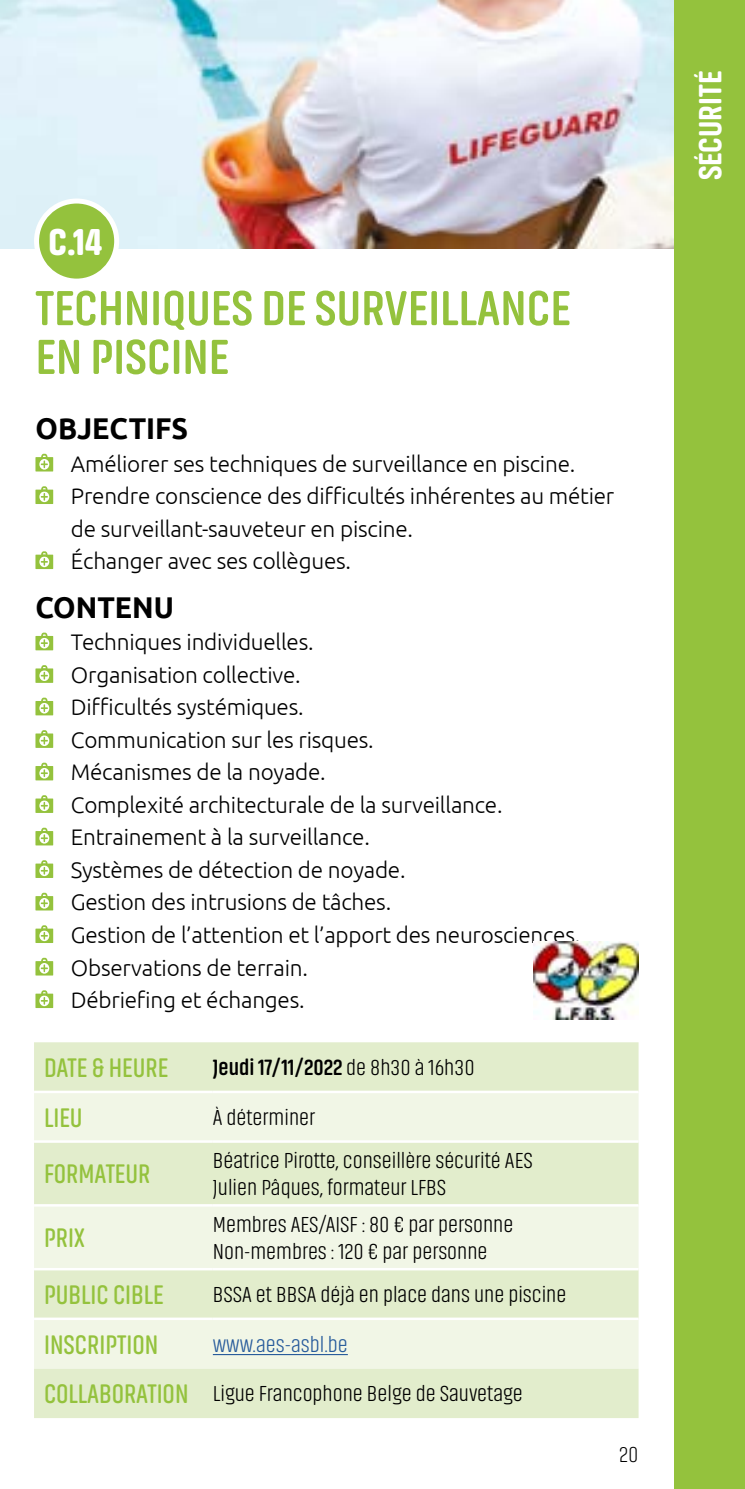
<style>
.page{position:relative;width:745px;height:1489px;background:#fff}
.page>*{position:absolute;margin:0;border:0;box-sizing:border-box;transform-origin:0 0}
.t1{font:700 50px/48.8px "Akhand Soft";color:#94c23d}
.t2{font:900 37.5px "Akhand Soft";color:#fff}
.t3{font:800 32.5px "Akhand Soft";color:#fff}
.t4{font:700 30px "Ubuntu";color:#000;scale:.95 1}
.t5{font:600 27.5px "Akhand Soft";color:#94c23d;scale:.95 1}
.t6{font:300 22.5px/32.5px "Ubuntu";letter-spacing:-.01em;color:#000}
.t7{font:300 22.5px/27.5px "Akhand Soft";color:#000}
.t8{font:700 22.5px "Akhand Soft";color:#000}
.t9{font:200 22.5px "Akhand Soft";color:#000}
.s1{font-weight:300}
.s2{color:#275b9b}
.s3{font-weight:600;font-size:27.5px;color:#94c23d}
</style>
<div class="page">
<img style="left:0;top:0;width:673px;height:248px">
<svg style="left:35px;top:454px;width:18px;height:17px"></svg>
<svg style="left:35px;top:486px;width:18px;height:18px"></svg>
<svg style="left:35px;top:551px;width:18px;height:18px"></svg>
<svg style="left:35px;top:632px;width:18px;height:18px"></svg>
<svg style="left:35px;top:665px;width:18px;height:18px"></svg>
<svg style="left:35px;top:697px;width:18px;height:18px"></svg>
<svg style="left:35px;top:730px;width:18px;height:18px"></svg>
<svg style="left:35px;top:762px;width:18px;height:18px"></svg>
<svg style="left:35px;top:795px;width:18px;height:18px"></svg>
<svg style="left:35px;top:827px;width:18px;height:18px"></svg>
<svg style="left:35px;top:860px;width:18px;height:18px"></svg>
<svg style="left:35px;top:892px;width:18px;height:18px"></svg>
<svg style="left:35px;top:925px;width:18px;height:18px"></svg>
<svg style="left:35px;top:957px;width:18px;height:18px"></svg>
<svg style="left:35px;top:990px;width:18px;height:18px"></svg>
<img style="left:533px;top:941px;width:104px;height:78px">
<div style="left:37px;top:201px;width:80px;height:80px;background:#94c23d;border-radius:50%"></div>
<div style="left:34px;top:198px;width:85px;height:85px;border:5px solid #fff;border-radius:50%"></div>
<div style="left:34px;top:1042px;width:604px;height:375px;background:#e2edcc"></div>
<svg style="left:34px;top:1093px;width:604px;height:275px;background:#eaf2db"></svg>
<hr style="left:34px;top:1090px;width:179px;height:3px;background:#fff">
<hr style="left:213px;top:1090px;width:425px;height:3px;background:#fff">
<hr style="left:34px;top:1140px;width:179px;height:2px;background:#fff">
<hr style="left:213px;top:1140px;width:425px;height:2px;background:#fff">
<hr style="left:34px;top:1203px;width:179px;height:3px;background:#fff">
<hr style="left:213px;top:1203px;width:425px;height:3px;background:#fff">
<hr style="left:34px;top:1267px;width:179px;height:3px;background:#fff">
<hr style="left:213px;top:1267px;width:425px;height:3px;background:#fff">
<hr style="left:34px;top:1317px;width:179px;height:2px;background:#fff">
<hr style="left:213px;top:1317px;width:425px;height:2px;background:#fff">
<hr style="left:213px;top:1353px;width:134px;height:1px;background:#275b9b">
<div style="left:673px;top:0;width:71px;height:1488px;background:#94c23d"></div>
<h2 class="t2" style="left:49px;top:221px;width:55px">C.14</h2>
<h1 class="t1" style="left:35px;top:284px;width:536px">TECHNIQUES DE SURVEILLANCE<br>EN PISCINE</h1>
<h3 class="t4" style="left:35px;top:410px;width:162px">OBJECTIFS</h3>
<p class="t6" style="left:71px;top:446px;width:544px">Améliorer ses techniques de surveillance en piscine.<br>Prendre conscience des difficultés inhérentes au métier de surveillant-sauveteur en piscine.<br>Échanger avec ses collègues.</p>
<h3 class="t4" style="left:35px;top:589px;width:147px">CONTENU</h3>
<p class="t6" style="left:71px;top:625px;width:510px">Techniques individuelles.<br>Organisation collective.<br>Difficultés systémiques.<br>Communication sur les risques.<br>Mécanismes de la noyade.<br>Complexité architecturale de la surveillance.<br>Entrainement à la surveillance.<br>Systèmes de détection de noyade.<br>Gestion des intrusions de tâches.<br>Gestion de l’attention et l’apport des neurosciences.<br>Observations de terrain.<br>Débriefing et échanges.</p>
<p class="t5" style="left:44px;top:1053px;width:132px">DATE &amp; HEURE</p>
<p class="t8" style="left:213px;top:1055px;width:263px">Jeudi 17/11/2022 <span class="s1">de 8h30 à 16h30</span></p>
<p class="t5" style="left:44px;top:1102px;width:42px">LIEU</p>
<p class="t7" style="left:213px;top:1103px;width:104px">À déterminer</p>
<p class="t5" style="left:44px;top:1159px;width:113px">FORMATEUR</p>
<p class="t7" style="left:213px;top:1146px;width:321px">Béatrice Pirotte, conseillère sécurité AES<br>Julien Pâques, formateur LFBS</p>
<p class="t5" style="left:44px;top:1223px;width:44px">PRIX</p>
<p class="t7" style="left:213px;top:1210px;width:302px">Membres AES/AISF : 80 € par personne<br>Non-membres : 120 € par personne</p>
<p class="t5" style="left:44px;top:1280px;width:127px">PUBLIC CIBLE</p>
<p class="t7" style="left:213px;top:1280px;width:355px">BSSA et BBSA déjà en place dans une piscine</p>
<p class="t5" style="left:44px;top:1329px;width:122px">INSCRIPTION</p>
<p class="t7" style="left:44px;top:1320px;width:480px;line-height:49px;text-align:center"><span class="s2">www.aes-asbl.be<br></span><span class="s3">COLLABORATION</span> Ligue Francophone Belge de Sauvetage</p>
<p class="t9" style="left:619px;top:1442px;width:21px">20</p>
<h3 class="t3" style="left:692px;top:180px;width:111px;rotate:-90deg">SÉCURITÉ</h3>
</div>
